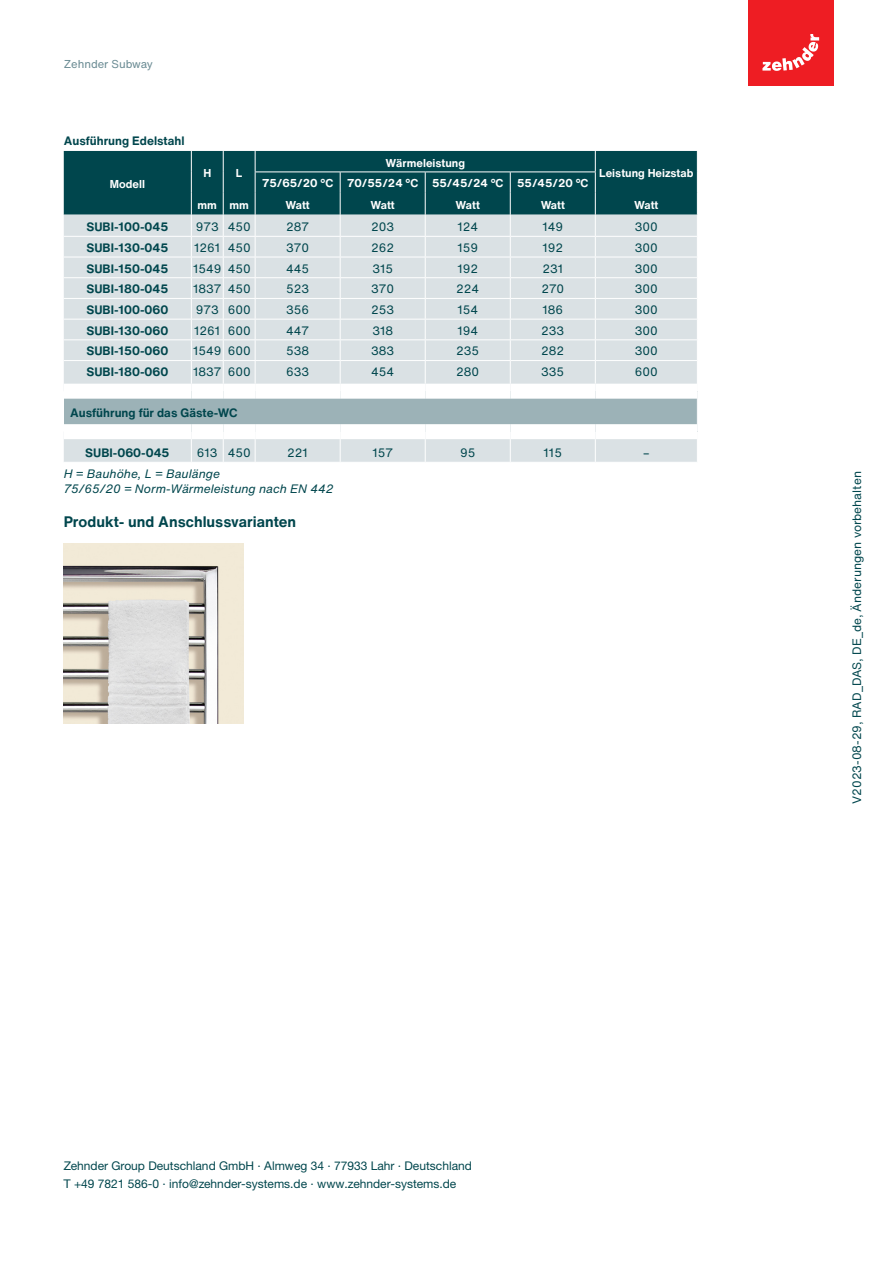
<style>
.page{position:relative;width:893px;height:1263px;background:#fff}
.page>*{position:absolute;margin:0;border:0;box-sizing:border-box;transform-origin:0 0}
.MarketingHead{font:700 15px "Helvetica Now Text";color:#00464d}
.TableBodyCenter{font:12px "Helvetica Now Text";color:#00464d}
.WwwFooter{font:12px "Helvetica Neuefor Zehnder";color:#00464d}
.TableHeaderCenter{font:700 12px "Helvetica Now Text";color:#00464d}
.t1{font:italic 12px "Helvetica Now Text";color:#00464d}
.GroupingHeaderLeft{font:700 12px "Helvetica Now Text";color:#00464d}
.TableHeaderLeft{font:700 12px "Helvetica Now Text";color:#00464d}
.TableHeaderCenterWhi{font:700 11.25px "Helvetica Now Text";color:#fff}
.t2{font:11.25px "Helvetica Now Text";color:#6a8b93}
</style>
<div class="page">
<div style="left:748px;top:0;width:85px;height:85px;background:#ee1d23"></div>
<svg style="left:762px;top:34px;width:57px;height:37px"></svg>
<div style="left:64px;top:439px;width:633px;height:23px;background:#dae1e4"></div>
<div style="left:64px;top:391px;width:633px;height:41px;background:#9cb2b7"></div>
<svg style="left:64px;top:151px;width:634px;height:233px;background:#a0b8bc"></svg>
<hr style="left:697px;top:361px;width:1px;height:30px;background:#fff">
<div style="left:64px;top:384px;width:127px;height:15px;background:#fff"></div>
<div style="left:191px;top:384px;width:32px;height:15px;background:#fff"></div>
<div style="left:223px;top:384px;width:32px;height:15px;background:#fff"></div>
<div style="left:255px;top:384px;width:85px;height:15px;background:#fff"></div>
<div style="left:340px;top:384px;width:85px;height:15px;background:#fff"></div>
<div style="left:425px;top:384px;width:85px;height:15px;background:#fff"></div>
<div style="left:510px;top:384px;width:85px;height:15px;background:#fff"></div>
<div style="left:595px;top:384px;width:102px;height:15px;background:#fff"></div>
<div style="left:64px;top:424px;width:127px;height:15px;background:#fff"></div>
<div style="left:191px;top:424px;width:32px;height:15px;background:#fff"></div>
<svg style="left:191px;top:439px;width:1px;height:23px"></svg>
<div style="left:223px;top:424px;width:32px;height:15px;background:#fff"></div>
<svg style="left:223px;top:439px;width:1px;height:23px"></svg>
<div style="left:255px;top:424px;width:85px;height:15px;background:#fff"></div>
<svg style="left:255px;top:439px;width:1px;height:23px"></svg>
<div style="left:340px;top:424px;width:85px;height:15px;background:#fff"></div>
<svg style="left:340px;top:439px;width:1px;height:23px"></svg>
<div style="left:425px;top:424px;width:85px;height:15px;background:#fff"></div>
<svg style="left:425px;top:439px;width:1px;height:23px"></svg>
<div style="left:510px;top:424px;width:85px;height:15px;background:#fff"></div>
<svg style="left:510px;top:439px;width:1px;height:23px"></svg>
<div style="left:595px;top:424px;width:102px;height:15px;background:#fff"></div>
<svg style="left:595px;top:439px;width:1px;height:23px"></svg>
<img style="left:64px;top:544px;width:179px;height:179px">
<p class="t2" style="left:64px;top:56px;width:91px">Zehnder Subway</p>
<p class="TableHeaderLeft" style="left:64px;top:133px;width:122px">Ausführung Edelstahl</p>
<p class="TableHeaderCenterWhi" style="left:110px;top:176px;width:37px">Modell</p>
<p class="TableHeaderCenterWhi" style="left:203px;top:165px;width:9px">H</p>
<p class="TableHeaderCenterWhi" style="left:236px;top:165px;width:8px">L</p>
<p class="TableHeaderCenterWhi" style="left:385px;top:155px;width:81px">Wärmeleistung</p>
<p class="TableHeaderCenterWhi" style="left:262px;top:175px;width:73px">75/65/20 °C</p>
<p class="TableHeaderCenterWhi" style="left:347px;top:175px;width:73px">70/55/24 °C</p>
<p class="TableHeaderCenterWhi" style="left:432px;top:175px;width:73px">55/45/24 °C</p>
<p class="TableHeaderCenterWhi" style="left:517px;top:175px;width:73px">55/45/20 °C</p>
<p class="TableHeaderCenterWhi" style="left:599px;top:165px;width:96px">Leistung Heizstab</p>
<p class="TableHeaderCenterWhi" style="left:198px;top:197px;width:21px">mm</p>
<p class="TableHeaderCenterWhi" style="left:229px;top:197px;width:21px">mm</p>
<p class="TableHeaderCenterWhi" style="left:286px;top:197px;width:26px">Watt</p>
<p class="TableHeaderCenterWhi" style="left:371px;top:197px;width:26px">Watt</p>
<p class="TableHeaderCenterWhi" style="left:456px;top:197px;width:26px">Watt</p>
<p class="TableHeaderCenterWhi" style="left:541px;top:197px;width:26px">Watt</p>
<p class="TableHeaderCenterWhi" style="left:634px;top:197px;width:26px">Watt</p>
<p class="TableHeaderCenter" style="left:86px;top:219px;width:83px">SUBI-100-045</p>
<p class="TableBodyCenter" style="left:196px;top:219px;width:24px">973</p>
<p class="TableBodyCenter" style="left:228px;top:219px;width:25px">450</p>
<p class="TableBodyCenter" style="left:286px;top:219px;width:25px">287</p>
<p class="TableBodyCenter" style="left:371px;top:219px;width:25px">203</p>
<p class="TableBodyCenter" style="left:457px;top:219px;width:22px">124</p>
<p class="TableBodyCenter" style="left:542px;top:219px;width:22px">149</p>
<p class="TableBodyCenter" style="left:635px;top:219px;width:25px">300</p>
<p class="TableHeaderCenter" style="left:86px;top:240px;width:83px">SUBI-130-045</p>
<p class="TableBodyCenter" style="left:194px;top:240px;width:28px">1261</p>
<p class="TableBodyCenter" style="left:228px;top:240px;width:25px">450</p>
<p class="TableBodyCenter" style="left:286px;top:240px;width:24px">370</p>
<p class="TableBodyCenter" style="left:371px;top:240px;width:25px">262</p>
<p class="TableBodyCenter" style="left:457px;top:240px;width:22px">159</p>
<p class="TableBodyCenter" style="left:542px;top:240px;width:22px">192</p>
<p class="TableBodyCenter" style="left:635px;top:240px;width:25px">300</p>
<p class="TableHeaderCenter" style="left:86px;top:260px;width:83px">SUBI-150-045</p>
<p class="TableBodyCenter" style="left:193px;top:260px;width:30px">1549</p>
<p class="TableBodyCenter" style="left:228px;top:260px;width:25px">450</p>
<p class="TableBodyCenter" style="left:286px;top:260px;width:25px">445</p>
<p class="TableBodyCenter" style="left:372px;top:260px;width:22px">315</p>
<p class="TableBodyCenter" style="left:457px;top:260px;width:22px">192</p>
<p class="TableBodyCenter" style="left:542px;top:260px;width:22px">231</p>
<p class="TableBodyCenter" style="left:635px;top:260px;width:25px">300</p>
<p class="TableHeaderCenter" style="left:86px;top:281px;width:83px">SUBI-180-045</p>
<p class="TableBodyCenter" style="left:193px;top:281px;width:30px">1837</p>
<p class="TableBodyCenter" style="left:228px;top:281px;width:25px">450</p>
<p class="TableBodyCenter" style="left:286px;top:281px;width:25px">523</p>
<p class="TableBodyCenter" style="left:371px;top:281px;width:24px">370</p>
<p class="TableBodyCenter" style="left:456px;top:281px;width:25px">224</p>
<p class="TableBodyCenter" style="left:541px;top:281px;width:24px">270</p>
<p class="TableBodyCenter" style="left:635px;top:281px;width:25px">300</p>
<p class="TableHeaderCenter" style="left:86px;top:302px;width:83px">SUBI-100-060</p>
<p class="TableBodyCenter" style="left:196px;top:302px;width:24px">973</p>
<p class="TableBodyCenter" style="left:228px;top:302px;width:25px">600</p>
<p class="TableBodyCenter" style="left:286px;top:302px;width:25px">356</p>
<p class="TableBodyCenter" style="left:371px;top:302px;width:25px">253</p>
<p class="TableBodyCenter" style="left:457px;top:302px;width:22px">154</p>
<p class="TableBodyCenter" style="left:542px;top:302px;width:22px">186</p>
<p class="TableBodyCenter" style="left:635px;top:302px;width:25px">300</p>
<p class="TableHeaderCenter" style="left:86px;top:322px;width:83px">SUBI-130-060</p>
<p class="TableBodyCenter" style="left:194px;top:322px;width:28px">1261</p>
<p class="TableBodyCenter" style="left:228px;top:322px;width:25px">600</p>
<p class="TableBodyCenter" style="left:286px;top:322px;width:25px">447</p>
<p class="TableBodyCenter" style="left:372px;top:322px;width:22px">318</p>
<p class="TableBodyCenter" style="left:457px;top:322px;width:22px">194</p>
<p class="TableBodyCenter" style="left:541px;top:322px;width:25px">233</p>
<p class="TableBodyCenter" style="left:635px;top:322px;width:25px">300</p>
<p class="TableHeaderCenter" style="left:86px;top:343px;width:83px">SUBI-150-060</p>
<p class="TableBodyCenter" style="left:193px;top:343px;width:30px">1549</p>
<p class="TableBodyCenter" style="left:228px;top:343px;width:25px">600</p>
<p class="TableBodyCenter" style="left:286px;top:343px;width:25px">538</p>
<p class="TableBodyCenter" style="left:371px;top:343px;width:25px">383</p>
<p class="TableBodyCenter" style="left:456px;top:343px;width:25px">235</p>
<p class="TableBodyCenter" style="left:541px;top:343px;width:25px">282</p>
<p class="TableBodyCenter" style="left:635px;top:343px;width:25px">300</p>
<p class="TableHeaderCenter" style="left:86px;top:364px;width:83px">SUBI-180-060</p>
<p class="TableBodyCenter" style="left:193px;top:364px;width:30px">1837</p>
<p class="TableBodyCenter" style="left:228px;top:364px;width:25px">600</p>
<p class="TableBodyCenter" style="left:286px;top:364px;width:25px">633</p>
<p class="TableBodyCenter" style="left:371px;top:364px;width:25px">454</p>
<p class="TableBodyCenter" style="left:456px;top:364px;width:25px">280</p>
<p class="TableBodyCenter" style="left:541px;top:364px;width:25px">335</p>
<p class="TableBodyCenter" style="left:635px;top:364px;width:25px">600</p>
<p class="GroupingHeaderLeft" style="left:70px;top:404px;width:169px">Ausführung für das Gäste-WC</p>
<p class="TableHeaderCenter" style="left:85px;top:445px;width:86px">SUBI-060-045</p>
<p class="TableBodyCenter" style="left:197px;top:445px;width:22px">613</p>
<p class="TableBodyCenter" style="left:228px;top:445px;width:25px">450</p>
<p class="TableBodyCenter" style="left:287px;top:445px;width:22px">221</p>
<p class="TableBodyCenter" style="left:372px;top:445px;width:22px">157</p>
<p class="TableBodyCenter" style="left:460px;top:445px;width:17px">95</p>
<p class="TableBodyCenter" style="left:544px;top:445px;width:20px">115</p>
<p class="TableBodyCenter" style="left:643px;top:445px;width:8px">–</p>
<p class="t1" style="left:64px;top:465px;width:158px">H = Bauhöhe, L = Baulänge</p>
<p class="t1" style="left:64px;top:480px;width:271px">75/65/20 = Norm-Wärmeleistung nach EN 442</p>
<p class="MarketingHead" style="left:64px;top:511px;width:234px">Produkt- und Anschlussvarianten</p>
<p class="WwwFooter" style="left:64px;top:1158px;width:410px">Zehnder Group Deutschland GmbH · Almweg 34 · 77933 Lahr · Deutschland</p>
<p class="WwwFooter" style="left:64px;top:1176px;width:394px">T +49 7821 586-0 · info@zehnder-systems.de · www.zehnder-systems.de</p>
<p class="TableBodyCenter" style="left:64px;top:1178px;width:145px">www.zehnder-systems.de</p>
<p class="TableBodyCenter" style="left:849px;top:804px;width:334px;rotate:-90deg">V2023-08-29, RAD_DAS, DE_de, Änderungen vorbehalten</p>
</div>
